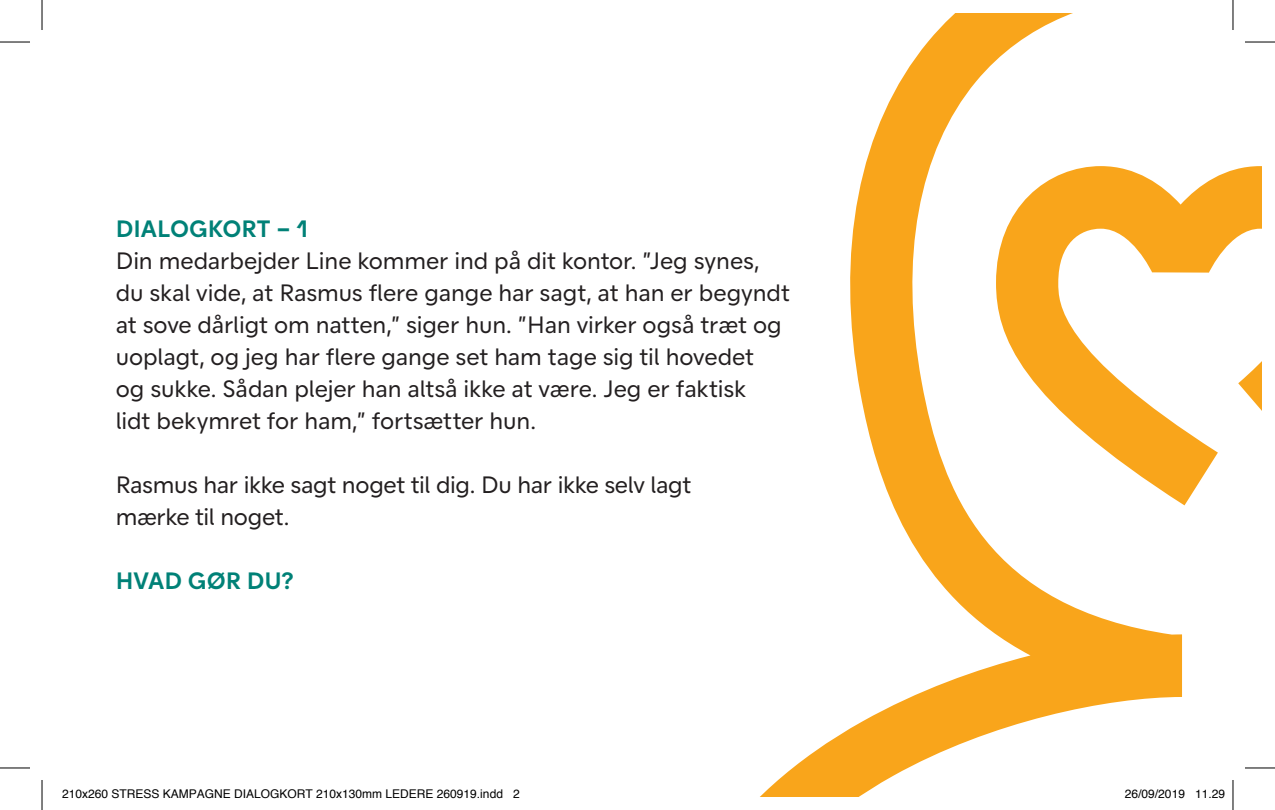
<style>
.page{position:relative;width:1275px;height:810px;background:#fff}
.page>*{position:absolute;margin:0;border:0;box-sizing:border-box;transform-origin:0 0}
.t1{font:24px/32px "Velliv";letter-spacing:-.005em;color:#231f20}
.t2{font:700 24px "Velliv";letter-spacing:-.005em;color:#008177}
.t3{font:12px "Helvetica";color:#000}
</style>
<div class="page">
<svg style="left:761px;top:14px;width:500px;height:782px"></svg>
<hr style="left:1245px;top:41px;width:30px;height:2px;background:#fff">
<hr style="left:1245px;top:766px;width:30px;height:3px;background:#fff">
<hr style="left:1231px;top:0;width:3px;height:30px;background:#fff">
<hr style="left:1231px;top:780px;width:3px;height:30px;background:#fff">
<hr style="left:0;top:42px;width:30px;height:1px;background:#000">
<hr style="left:1245px;top:42px;width:30px;height:1px;background:#000">
<hr style="left:0;top:767px;width:30px;height:1px;background:#000">
<hr style="left:1245px;top:767px;width:30px;height:1px;background:#000">
<hr style="left:42px;top:0;width:1px;height:30px;background:#000">
<hr style="left:42px;top:780px;width:1px;height:30px;background:#000">
<hr style="left:1232px;top:0;width:1px;height:30px;background:#000">
<hr style="left:1232px;top:780px;width:1px;height:30px;background:#000">
<svg style="left:1124px;top:788px;width:61px;height:8px"></svg>
<svg style="left:1195px;top:788px;width:30px;height:8px"></svg>
<p class="t2" style="left:116px;top:209px;width:194px">DIALOGKORT – 1</p>
<p class="t1" style="left:116px;top:245px;width:676px">Din medarbejder Line kommer ind på dit kontor. ”Jeg synes, du skal vide, at Rasmus flere gange har sagt, at han er begyndt at sove dårligt om natten,” siger hun. ”Han virker også træt og uoplagt, og jeg har flere gange set ham tage sig til hovedet<br>og sukke. Sådan plejer han altså ikke at være. Jeg er faktisk<br>lidt bekymret for ham,” fortsætter hun.</p>
<p class="t1" style="left:116px;top:469px;width:577px">Rasmus har ikke sagt noget til dig. Du har ikke selv lagt mærke til noget.</p>
<p class="t2" style="left:116px;top:561px;width:179px">HVAD GØR DU?</p>
<p class="t3" style="left:62px;top:784px;width:459px">210x260 STRESS KAMPAGNE DIALOGKORT 210x130mm LEDERE 260919.indd 2</p>
<p class="t3" style="left:1125px;top:784px;width:102px">26/09/2019 11.29</p>
</div>
